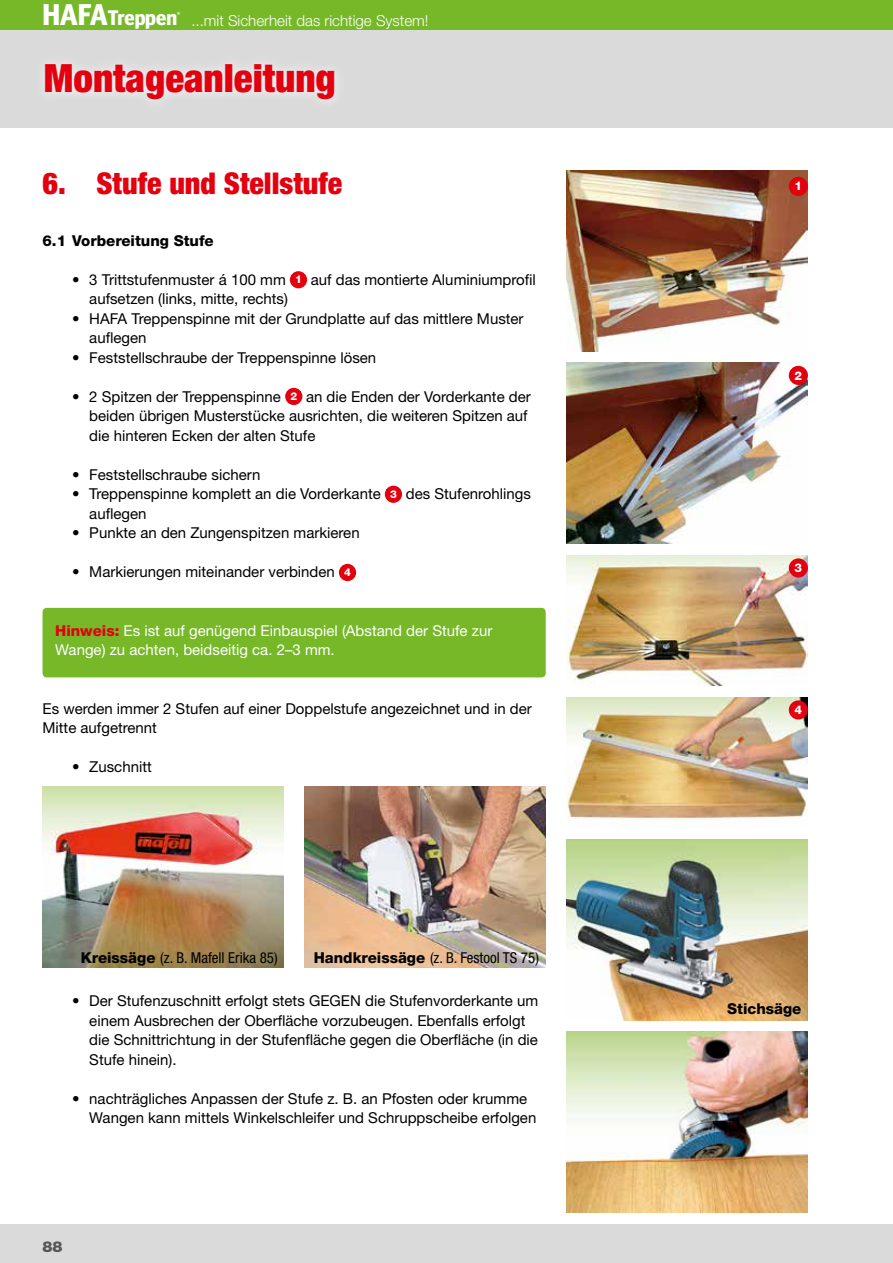
<style>
.page{position:relative;width:893px;height:1263px;background:#fff}
.page>*{position:absolute;margin:0;border:0;box-sizing:border-box;transform-origin:0 0}
.t1{font:900 condensed 39px "Helvetica Neue";color:#e3000f}
.t2{font:900 condensed 30px "Helvetica Neue";color:#e3000f}
.t3{font:700 21px "Meta Head OT";letter-spacing:-.005em;color:#fff}
.t4{font:300 15.15px "Helvetica Neue";color:#fff}
.t5{font:15px/19.5px "Helvetica Neue";color:#000}
.t6{font:15px/19.5px "Helvetica Neue";color:#fff}
.t7{font:condensed 15px "Helvetica Neue";color:#000}
.t8{font:800 15px "Helvetica Neue";color:#000}
.t9{font:900 15px "Helvetica Neue";color:#565656}
.t10{font:800 12px "Helvetica Neue";color:#fff}
.t11{font:800 10.8px "Helvetica Neue";color:#fff}
.t12{font:700 5.85px "Meta Head OT";color:#fff}
.s1{font-size:30px}
.s2{font-weight:800;color:#e3000f}
.s3{font-weight:800;font-stretch:normal}
</style>
<div class="page">
<div style="left:43px;top:608px;width:503px;height:69px;background:#76b828;border-radius:4px"></div>
<img style="left:567px;top:170px;width:241px;height:181px">
<img style="left:43px;top:787px;width:240px;height:181px">
<img style="left:305px;top:787px;width:241px;height:181px">
<img style="left:567px;top:839px;width:241px;height:181px">
<img style="left:567px;top:1032px;width:241px;height:181px">
<div style="left:789px;top:177px;width:19px;height:19px;background:#e3000f;border-radius:50%"></div>
<img style="left:567px;top:363px;width:241px;height:181px">
<div style="left:789px;top:366px;width:19px;height:19px;background:#e3000f;border-radius:50%"></div>
<img style="left:567px;top:555px;width:241px;height:131px">
<div style="left:789px;top:558px;width:19px;height:19px;background:#e3000f;border-radius:50%"></div>
<img style="left:567px;top:697px;width:241px;height:124px">
<div style="left:789px;top:700px;width:19px;height:19px;background:#e3000f;border-radius:50%"></div>
<div style="left:290px;top:271px;width:17px;height:17px;background:#e3000f;border-radius:50%"></div>
<div style="left:285px;top:388px;width:17px;height:17px;background:#e3000f;border-radius:50%"></div>
<div style="left:385px;top:486px;width:17px;height:17px;background:#e3000f;border-radius:50%"></div>
<div style="left:339px;top:564px;width:17px;height:17px;background:#e3000f;border-radius:50%"></div>
<div style="left:0;top:30px;width:893px;height:98px;background:#dadada"></div>
<div style="left:0;top:0;width:893px;height:30px;background:#76b828"></div>
<div style="left:0;top:1225px;width:893px;height:38px;background:#dadada"></div>
<div style="left:33px;top:53px;width:313px;height:58px;background:#e0e0e0"></div>
<h3 class="t3" style="left:43px;top:6px;width:136px"><span class="s1">HAFA</span>Treppen</h3>
<p class="t12" style="left:177px;top:10px;width:5px">®</p>
<p class="t4" style="left:191px;top:11px;width:239px">...mit Sicherheit das richtige System!</p>
<h1 class="t1" style="left:44px;top:54px;width:293px">Montageanleitung</h1>
<h2 class="t2" style="left:43px;top:165px;width:301px">6. Stufe und Stellstufe</h2>
<p class="t8" style="left:43px;top:231px;width:173px">6.1 Vorbereitung Stufe</p>
<p class="t5" style="left:72px;top:269px;width:215px">• 3 Trittstufenmuster á 100 mm</p>
<p class="t5" style="left:311px;top:269px;width:227px">auf das montierte Aluminiumprofil</p>
<p class="t5" style="left:89px;top:289px;width:200px">aufsetzen (links, mitte, rechts)</p>
<p class="t5" style="left:89px;top:308px;width:436px;text-indent:-17px">• HAFA Treppenspinne mit der Grundplatte auf das mittlere Muster auflegen</p>
<p class="t5" style="left:72px;top:347px;width:306px">• Feststellschraube der Treppenspinne lösen</p>
<p class="t5" style="left:72px;top:386px;width:210px">• 2 Spitzen der Treppenspinne</p>
<p class="t11" style="left:295px;top:273px;width:8px">1</p>
<p class="t5" style="left:89px;top:386px;width:443px;text-indent:217px">an die Enden der Vorderkante der beiden übrigen Musterstücke ausrichten, die weiteren Spitzen auf die hinteren Ecken der alten Stufe</p>
<p class="t5" style="left:72px;top:464px;width:190px">• Feststellschraube sichern</p>
<p class="t5" style="left:72px;top:484px;width:310px">• Treppenspinne komplett an die Vorderkante</p>
<p class="t5" style="left:406px;top:484px;width:127px">des Stufenrohlings</p>
<p class="t5" style="left:89px;top:503px;width:59px">auflegen</p>
<p class="t5" style="left:72px;top:523px;width:289px">• Punkte an den Zungenspitzen markieren</p>
<p class="t5" style="left:72px;top:562px;width:264px">• Markierungen miteinander verbinden</p>
<p class="t11" style="left:290px;top:390px;width:8px">2</p>
<p class="t11" style="left:390px;top:488px;width:8px">3</p>
<p class="t11" style="left:344px;top:566px;width:8px">4</p>
<p class="t6" style="left:55px;top:620px;width:439px"><span class="s2">Hinweis:</span> Es ist auf genügend Einbauspiel (Abstand der Stufe zur<br>Wange) zu achten, beidseitig ca. 2–3 mm.</p>
<p class="t5" style="left:43px;top:698px;width:491px">Es werden immer 2 Stufen auf einer Doppelstufe angezeichnet und in der<br>Mitte aufgetrennt</p>
<p class="t5" style="left:72px;top:757px;width:81px">• Zuschnitt</p>
<p class="t7" style="left:81px;top:949px;width:198px"><span class="s3">Kreissäge</span> (z. B. Mafell Erika 85)</p>
<p class="t7" style="left:314px;top:949px;width:227px"><span class="s3">Handkreissäge</span> (z. B. Festool TS 75)</p>
<p class="t5" style="left:89px;top:991px;width:450px;text-indent:-17px">• Der Stufenzuschnitt erfolgt stets GEGEN die Stufenvorderkante um einem Ausbrechen der Oberfläche vorzubeugen. Ebenfalls erfolgt die Schnittrichtung in der Stufenfläche gegen die Oberfläche (in die Stufe hinein).</p>
<p class="t5" style="left:89px;top:1088px;width:449px;text-indent:-17px">• nachträgliches Anpassen der Stufe z. B. an Pfosten oder krumme<br>Wangen kann mittels Winkelschleifer und Schruppscheibe erfolgen</p>
<p class="t9" style="left:43px;top:1238px;width:22px">88</p>
<p class="t10" style="left:795px;top:179px;width:9px">1</p>
<p class="t10" style="left:795px;top:368px;width:9px">2</p>
<p class="t10" style="left:795px;top:561px;width:9px">3</p>
<p class="t10" style="left:795px;top:703px;width:9px">4</p>
<p class="t8" style="left:727px;top:1000px;width:76px">Stichsäge</p>
</div>
